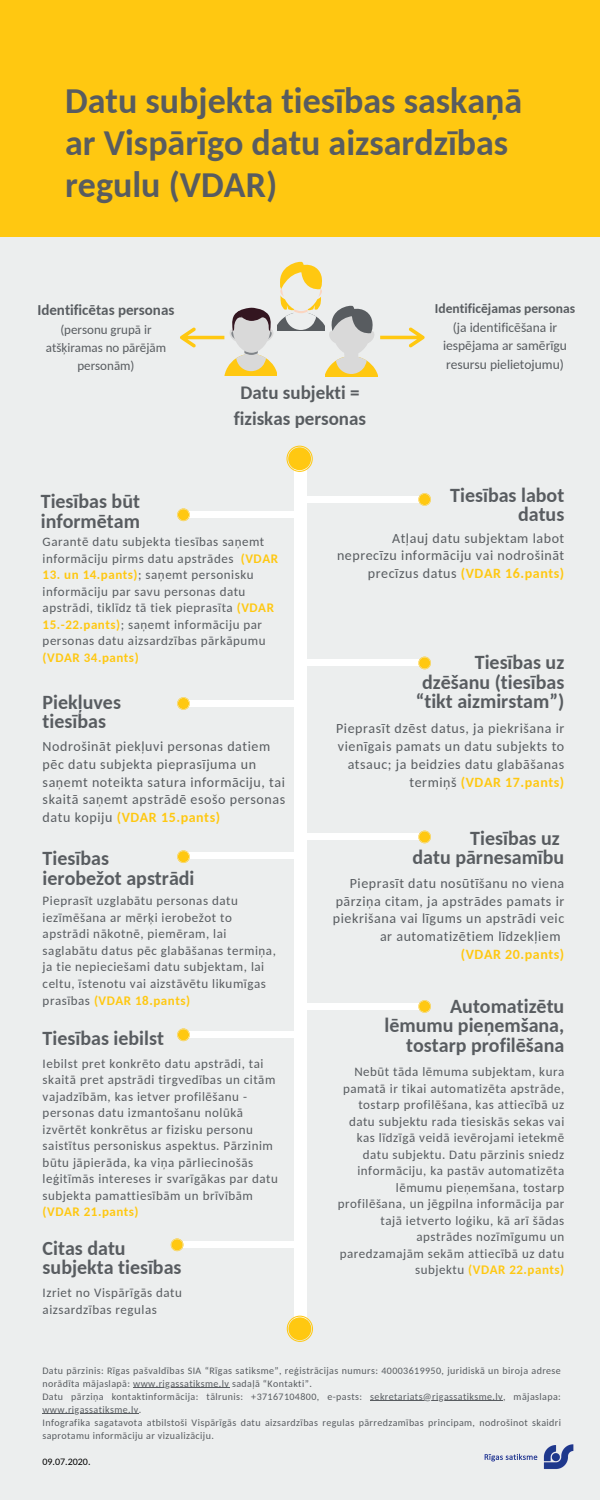
<style>
.page{position:relative;width:600px;height:1500px;background:#eceeee}
.page>*{position:absolute;margin:0;border:0;box-sizing:border-box;transform-origin:0 0}
.t1{font:700 36px/41.9px "Carlito";color:#585c60}
.t2{font:700 20px/19.5px "Carlito";color:#585c60;text-align:right}
.t3{font:700 19px/26.2px "Carlito";color:#585c60;text-align:center}
.t4{font:700 15px "Carlito";color:#585c60}
.t5{font:14px/17.9px "Carlito";letter-spacing:.04em;color:#585c60;text-align:right}
.t6{font:700 14px "Carlito";letter-spacing:.04em;color:#ffc811}
.t7{font:13.5px/18.7px "Carlito";color:#585c60;text-align:center}
.t8{font:700 13.5px "Carlito";color:#585c60}
.t9{font:13px/16.5px "Carlito";letter-spacing:.04em;color:#585c60}
.t10{font:13px/18px "Carlito";color:#585c60;text-align:center}
.t11{font:700 13px "Carlito";letter-spacing:.04em;color:#ffc811}
.t12{font:10px/13px "Carlito";letter-spacing:.04em;color:#585c60}
.t13{font:10px "Carlito";color:#000}
.s1{font-weight:700;color:#ffc811}
</style>
<div class="page">
<div style="left:0;top:0;width:600px;height:237px;background:#ffc811"></div>
<img style="left:484px;top:1444px;width:90px;height:25px">
<hr style="left:133px;top:1387px;width:96px;height:1px;background:#585c60">
<hr style="left:370px;top:1400px;width:133px;height:1px;background:#585c60">
<hr style="left:42px;top:1413px;width:97px;height:1px;background:#585c60">
<div style="left:294px;top:459px;width:12px;height:870px;background:#fff"></div>
<svg style="left:287px;top:446px;width:26px;height:26px"></svg>
<div style="left:288px;top:447px;width:23px;height:23px;background:#ffc811;border-radius:50%"></div>
<svg style="left:287px;top:1316px;width:26px;height:26px"></svg>
<div style="left:288px;top:1317px;width:23px;height:23px;background:#ffc811;border-radius:50%"></div>
<div style="left:183px;top:512px;width:117px;height:6px;background:#fff"></div>
<div style="left:183px;top:1242px;width:117px;height:6px;background:#fff"></div>
<div style="left:183px;top:853px;width:117px;height:6px;background:#fff"></div>
<div style="left:183px;top:701px;width:117px;height:6px;background:#fff"></div>
<div style="left:183px;top:1032px;width:117px;height:6px;background:#fff"></div>
<div style="left:302px;top:496px;width:117px;height:6px;background:#fff"></div>
<div style="left:302px;top:660px;width:116px;height:6px;background:#fff"></div>
<div style="left:302px;top:834px;width:116px;height:6px;background:#fff"></div>
<div style="left:302px;top:1003px;width:116px;height:6px;background:#fff"></div>
<svg style="left:177px;top:508px;width:13px;height:13px"></svg>
<div style="left:178px;top:509px;width:11px;height:11px;background:#ffc811;border-radius:50%"></div>
<svg style="left:177px;top:697px;width:13px;height:13px"></svg>
<div style="left:178px;top:698px;width:11px;height:11px;background:#ffc811;border-radius:50%"></div>
<svg style="left:177px;top:850px;width:13px;height:13px"></svg>
<div style="left:178px;top:851px;width:11px;height:11px;background:#ffc811;border-radius:50%"></div>
<svg style="left:177px;top:1028px;width:13px;height:13px"></svg>
<div style="left:178px;top:1029px;width:11px;height:11px;background:#ffc811;border-radius:50%"></div>
<svg style="left:171px;top:1238px;width:12px;height:13px"></svg>
<div style="left:172px;top:1239px;width:11px;height:11px;background:#ffc811;border-radius:50%"></div>
<svg style="left:418px;top:493px;width:13px;height:13px"></svg>
<div style="left:419px;top:494px;width:11px;height:11px;background:#ffc811;border-radius:50%"></div>
<svg style="left:418px;top:657px;width:13px;height:12px"></svg>
<div style="left:419px;top:657px;width:11px;height:12px;background:#ffc811;border-radius:50%"></div>
<svg style="left:418px;top:831px;width:13px;height:12px"></svg>
<div style="left:419px;top:831px;width:11px;height:12px;background:#ffc811;border-radius:50%"></div>
<svg style="left:418px;top:1000px;width:13px;height:13px"></svg>
<div style="left:419px;top:1001px;width:11px;height:11px;background:#ffc811;border-radius:50%"></div>
<svg style="left:180px;top:261px;width:245px;height:115px"></svg>
<h1 class="t1" style="left:65px;top:83px;width:459px">Datu subjekta tiesības saskaņā ar Vispārīgo datu aizsardzības regulu (VDAR)</h1>
<p class="t4" style="left:37px;top:304px;width:138px">Identificētas personas</p>
<p class="t10" style="left:46px;top:321px;width:122px">(personu grupā ir atšķiramas no pārējām personām)</p>
<h3 class="t3" style="left:234px;top:381px;width:134px">Datu subjekti = fiziskas personas</h3>
<p class="t8" style="left:435px;top:303px;width:142px">Identificējamas personas</p>
<p class="t7" style="left:443px;top:319px;width:125px">(ja identificēšana ir iespējama ar samērīgu resursu pielietojumu)</p>
<h2 class="t2" style="left:41px;top:494px;width:101px;text-align:left">Tiesības būt informētam</h2>
<h2 class="t2" style="left:450px;top:487px;width:116px">Tiesības labot datus</h2>
<p class="t9" style="left:43px;top:534px;width:237px">Garantē datu subjekta tiesības saņemt informāciju pirms datu apstrādes <span class="s1">(VDAR</span></p>
<p class="t9" style="left:43px;top:568px;width:233px"><span class="s1">13. un 14.pants)</span>; saņemt personisku informāciju par savu personas datu apstrādi, tiklīdz tā tiek pieprasīta <span class="s1">(VDAR 15.-22.pants)</span>; saņemt informāciju par personas datu aizsardzības pārkāpumu</p>
<p class="t11" style="left:43px;top:652px;width:98px">(VDAR 34.pants)</p>
<h2 class="t2" style="left:43px;top:694px;width:80px;text-align:left">Piekļuves tiesības</h2>
<p class="t5" style="left:43px;top:738px;width:244px;text-align:left">Nodrošināt piekļuvi personas datiem pēc datu subjekta pieprasījuma un saņemt noteikta satura informāciju, tai skaitā saņemt apstrādē esošo personas datu kopiju <span class="s1">(VDAR 15.pants)</span></p>
<h2 class="t2" style="left:43px;top:850px;width:153px;text-align:left">Tiesības<br>ierobežot apstrādi</h2>
<p class="t9" style="left:43px;top:894px;width:235px">Pieprasīt uzglabātu personas datu iezīmēšana ar mērķi ierobežot to apstrādi nākotnē, piemēram, lai saglabātu datus pēc glabāšanas termiņa, ja tie nepieciešami datu subjektam, lai celtu, īstenotu vai aizstāvētu likumīgas prasības <span class="s1">(VDAR 18.pants)</span></p>
<h2 class="t2" style="left:43px;top:1030px;width:123px">Tiesības iebilst</h2>
<p class="t9" style="left:43px;top:1056px;width:237px">Iebilst pret konkrēto datu apstrādi, tai skaitā pret apstrādi tirgvedības un citām vajadzībām, kas ietver profilēšanu - personas datu izmantošanu nolūkā izvērtēt konkrētus ar fizisku personu saistītus personiskus aspektus. Pārzinim būtu jāpierāda, ka viņa pārliecinošās leģitīmās intereses ir svarīgākas par datu subjekta pamattiesībām un brīvībām</p>
<p class="t11" style="left:43px;top:1207px;width:98px">(VDAR 21.pants)</p>
<h2 class="t2" style="left:43px;top:1240px;width:140px;text-align:left">Citas datu subjekta tiesības</h2>
<p class="t9" style="left:43px;top:1286px;width:141px">Izriet no Vispārīgās datu aizsardzības regulas</p>
<p class="t5" style="left:337px;top:530px;width:229px">Atļauj datu subjektam labot neprecīzu informāciju vai nodrošināt precīzus datus <span class="s1">(VDAR 16.pants)</span></p>
<h2 class="t2" style="left:416px;top:654px;width:150px">Tiesības uz dzēšanu (tiesības “tikt aizmirstam”)</h2>
<p class="t5" style="left:336px;top:721px;width:230px">Pieprasīt dzēst datus, ja piekrišana ir vienīgais pamats un datu subjekts to atsauc; ja beidzies datu glabāšanas termiņš <span class="s1">(VDAR 17.pants)</span></p>
<h2 class="t2" style="left:413px;top:830px;width:153px">Tiesības uz<br>datu pārnesamību</h2>
<p class="t5" style="left:333px;top:875px;width:233px">Pieprasīt datu nosūtīšanu no viena pārziņa citam, ja apstrādes pamats ir piekrišana vai līgums un apstrādi veic ar automatizētiem līdzekļiem</p>
<p class="t6" style="left:461px;top:949px;width:105px">(VDAR 20.pants)</p>
<h2 class="t2" style="left:385px;top:998px;width:181px">Automatizētu lēmumu pieņemšana, tostarp profilēšana</h2>
<p class="t9" style="left:338px;top:1065px;width:228px;text-align:right">Nebūt tāda lēmuma subjektam, kura pamatā ir tikai automatizēta apstrāde, tostarp profilēšana, kas attiecībā uz datu subjektu rada tiesiskās sekas vai kas līdzīgā veidā ievērojami ietekmē datu subjektu. Datu pārzinis sniedz informāciju, ka pastāv automatizēta lēmumu pieņemšana, tostarp profilēšana, un jēgpilna informācija par tajā ietverto loģiku, kā arī šādas apstrādes nozīmīgumu un paredzamajām sekām attiecībā uz datu subjektu <span class="s1">(VDAR 22.pants)</span></p>
<p class="t12" style="left:42px;top:1365px;width:520px">Datu pārzinis: Rīgas pašvaldības SIA “Rīgas satiksme”, reģistrācijas numurs: 40003619950, juridiskā un biroja adrese norādīta mājaslapā: www.rigassatiksme.lv sadaļā “Kontakti”.<br>Datu pārziņa kontaktinformācija: tālrunis: +37167104800, e-pasts: sekretariats@rigassatiksme.lv, mājaslapa: www.rigassatiksme.lv.<br>Infografika sagatavota atbilstoši Vispārīgās datu aizsardzības regulas pārredzamības principam, nodrošinot skaidri saprotamu informāciju ar vizualizāciju.</p>
<p class="t13" style="left:42px;top:1458px;width:50px">09.07.2020.</p>
</div>
